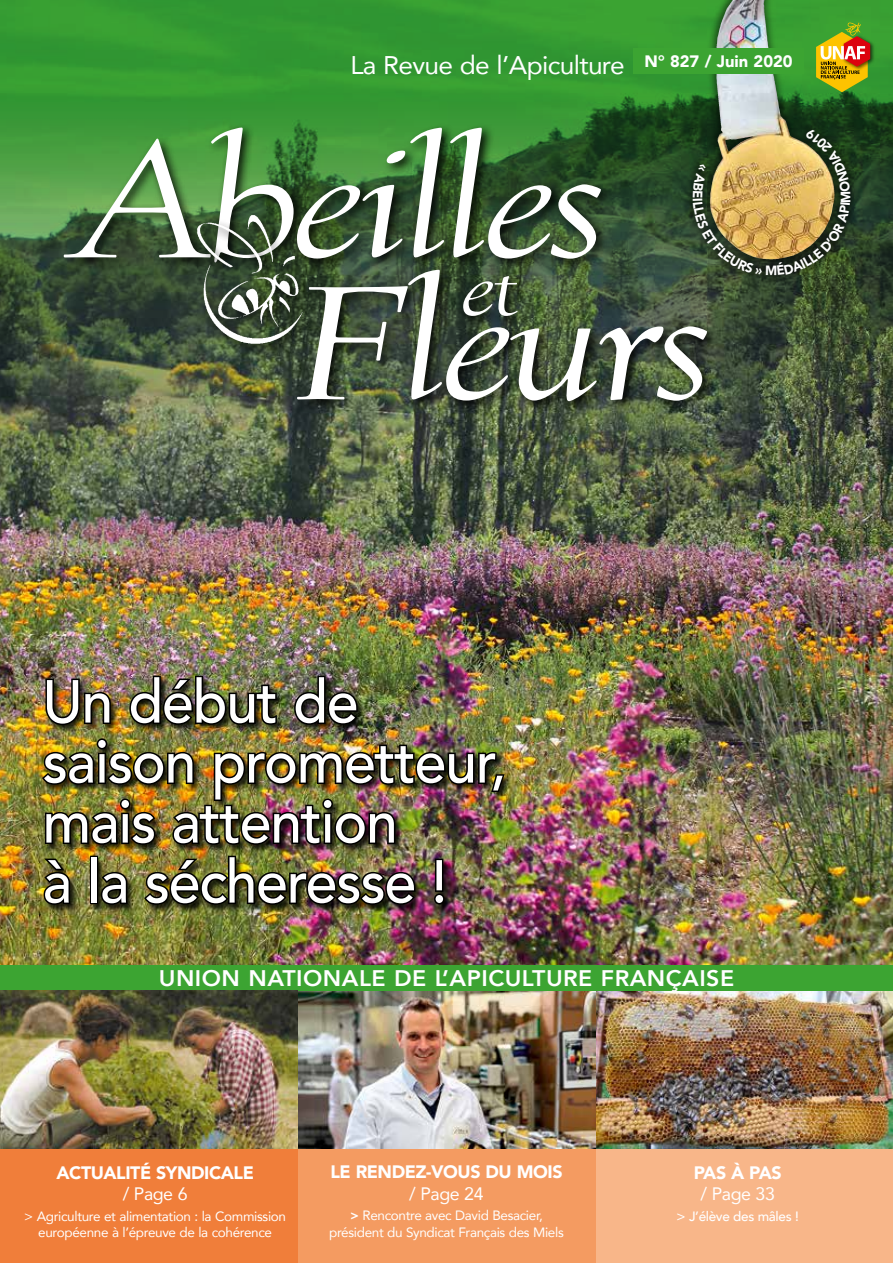
<style>
.page{position:relative;width:893px;height:1263px;background:#fff}
.page>*{position:absolute;margin:0;border:0;box-sizing:border-box;transform-origin:0 0}
.t1{font:500 60px/60px "Avenir";letter-spacing:-.02em;color:#fff;scale:.95 1}
.t2{font:25.5px "Avenir";letter-spacing:-.025em;color:#fff}
.t3{font:800 22.5px "Avenir";letter-spacing:.02em;color:#fff}
.t4{font:900 18px "Avenir";letter-spacing:-.025em;color:#fff}
.t5{font:18px "Avenir";letter-spacing:-.025em;color:#fff}
.t6{font:900 16.5px "Avenir";color:#fff}
.t7{font:13.5px/16.5px "Avenir";letter-spacing:-.025em;color:#fff;text-align:center}
.t8{font:500 13.5px "Avenir";letter-spacing:-.025em;color:#fff}
.s1{font-weight:800}
</style>
<div class="page">
<img style="left:0;top:425px;width:893px;height:540px">
<svg style="left:0;top:0;width:893px;height:425px;background:#3c7836"></svg>
<div style="left:595px;top:1148px;width:298px;height:115px;background:#f8b689"></div>
<div style="left:0;top:1148px;width:298px;height:115px;background:#f07e3a"></div>
<div style="left:298px;top:1148px;width:297px;height:115px;background:#f49b61"></div>
<img style="left:595px;top:991px;width:298px;height:157px">
<img style="left:298px;top:991px;width:297px;height:157px">
<div style="left:0;top:965px;width:893px;height:26px;background:#3ca432"></div>
<div style="left:707px;top:0;width:132px;height:262px;background:#000;opacity:.6"></div>
<img style="left:713px;top:0;width:20px;height:121px">
<div style="left:60px;top:123px;width:554px;height:152px;background:#000;opacity:.87"></div>
<svg style="left:64px;top:128px;width:537px;height:134px"></svg>
<div style="left:293px;top:265px;width:427px;height:149px;background:#000;opacity:.87"></div>
<svg style="left:297px;top:270px;width:410px;height:131px"></svg>
<div style="left:193px;top:211px;width:121px;height:146px;background:#000;opacity:.87"></div>
<img style="left:196px;top:213px;width:112px;height:136px">
<div style="left:684px;top:121px;width:175px;height:164px;background:#000;opacity:.6"></div>
<div style="left:42px;top:675px;width:471px;height:238px;background:#000;opacity:.8"></div>
<img style="left:44px;top:677px;width:68px;height:50px">
<img style="left:127px;top:674px;width:151px;height:53px">
<img style="left:292px;top:674px;width:67px;height:53px">
<img style="left:40px;top:736px;width:466px;height:111px">
<svg style="left:41px;top:856px;width:31px;height:51px;background:#444018"></svg>
<div style="left:90px;top:856px;width:8px;height:48px;border:3px solid #000"></div>
<svg style="left:99px;top:870px;width:30px;height:37px"></svg>
<img style="left:142px;top:854px;width:275px;height:53px">
<svg style="left:432px;top:857px;width:15px;height:49px"></svg>
<img style="left:0;top:991px;width:298px;height:157px">
<div style="left:634px;top:48px;width:170px;height:26px;background:#3ca432"></div>
<img style="left:870px;top:33px;width:6px;height:39px">
<svg style="left:816px;top:23px;width:54px;height:69px;background:#a99928"></svg>
<img style="left:693px;top:128px;width:157px;height:148px">
<h2 class="t2" style="left:350px;top:45px;width:276px">La Revue de l’Apiculture</h2>
<p class="t6" style="left:645px;top:47px;width:150px">N° 827 / Juin 2020</p>
<h1 class="t1" style="left:43px;top:668px;width:490px">Un début de saison prometteur, mais attention<br>à la sécheresse !</h1>
<h3 class="t3" style="left:159px;top:961px;width:577px">UNION NATIONALE DE L’APICULTURE FRANÇAISE</h3>
<h3 class="t4" style="left:56px;top:1157px;width:199px">ACTUALITÉ SYNDICALE</h3>
<h3 class="t5" style="left:123px;top:1179px;width:66px">/ Page 6</h3>
<p class="t7" style="left:24px;top:1207px;width:263px">&gt; Agriculture et alimentation : la Commission européenne à l’épreuve de la cohérence</p>
<h3 class="t4" style="left:330px;top:1157px;width:234px">LE RENDEZ-VOUS DU MOIS</h3>
<h3 class="t5" style="left:409px;top:1179px;width:76px">/ Page 24</h3>
<p class="t7" style="left:329px;top:1207px;width:236px"><span class="s1">&gt;</span> Rencontre avec David Besacier, président du Syndicat Français des Miels</p>
<h3 class="t4" style="left:694px;top:1157px;width:89px">PAS À PAS</h3>
<h3 class="t5" style="left:701px;top:1179px;width:76px">/ Page 33</h3>
<p class="t8" style="left:677px;top:1204px;width:124px">&gt; J’élève des mâles !</p>
</div>
